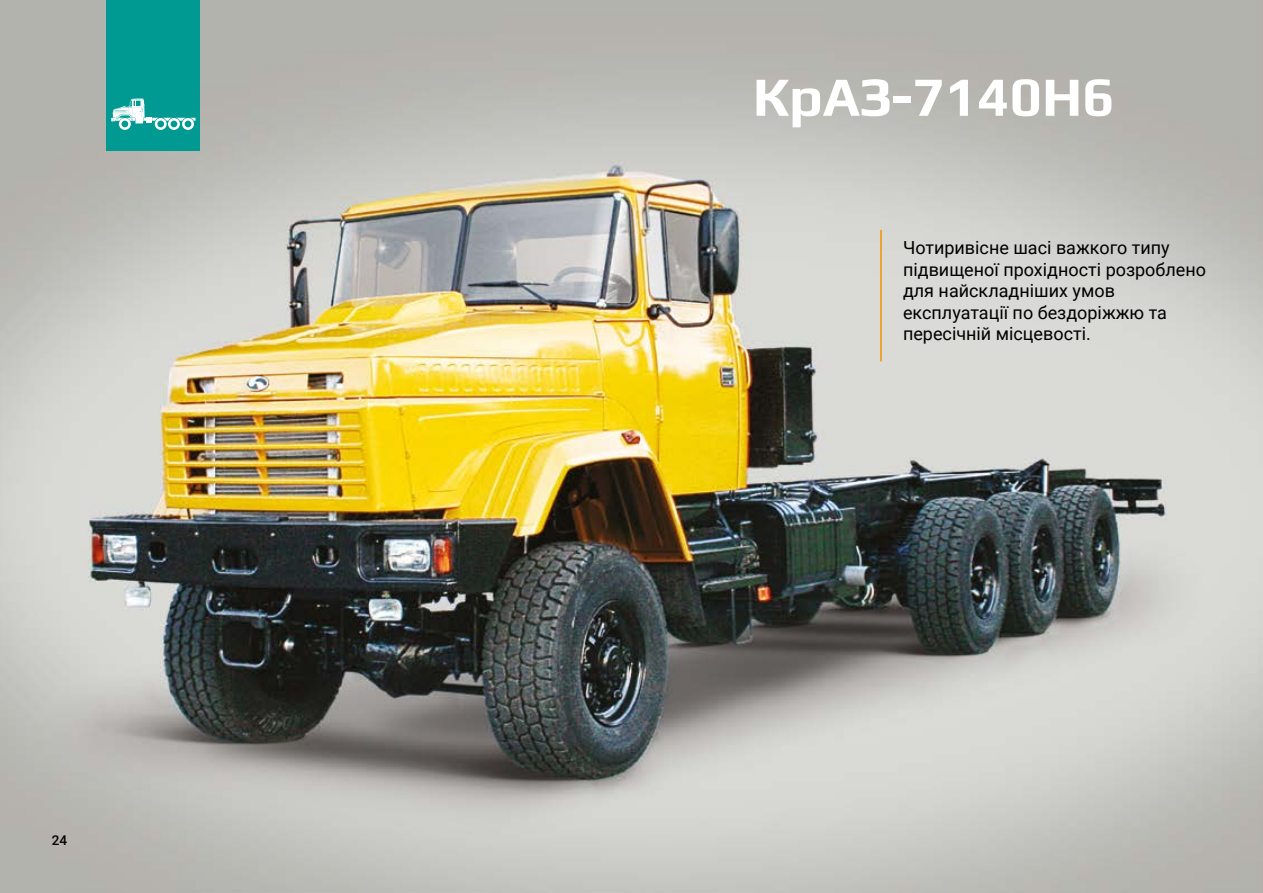
<style>
.page{position:relative;width:1263px;height:893px;background:#fff}
.page>*{position:absolute;margin:0;border:0;box-sizing:border-box;transform-origin:0 0}
.t1{font:700 55.5px "Play";color:#fff}
.t2{font:18px/21.6px "Roboto";color:#000}
.t3{font:500 13.5px "Roboto";color:#000}
</style>
<div class="page">
<img style="left:0;top:0;width:1263px;height:893px">
<div style="left:106px;top:0;width:94px;height:151px;background:#009a93"></div>
<svg style="left:111px;top:98px;width:84px;height:32px"></svg>
<hr style="left:880px;top:230px;width:2px;height:131px;background:#f39200">
<p class="t3" style="left:52px;top:831px;width:17px">24</p>
<h1 class="t1" style="left:753px;top:57px;width:363px">КрАЗ-7140H6</h1>
<p class="t2" style="left:903px;top:236px;width:305px">Чотиривісне шасі важкого типу підвищеної прохідності розроблено для найскладніших умов експлуатації по бездоріжжю та пересічній місцевості.</p>
</div>
